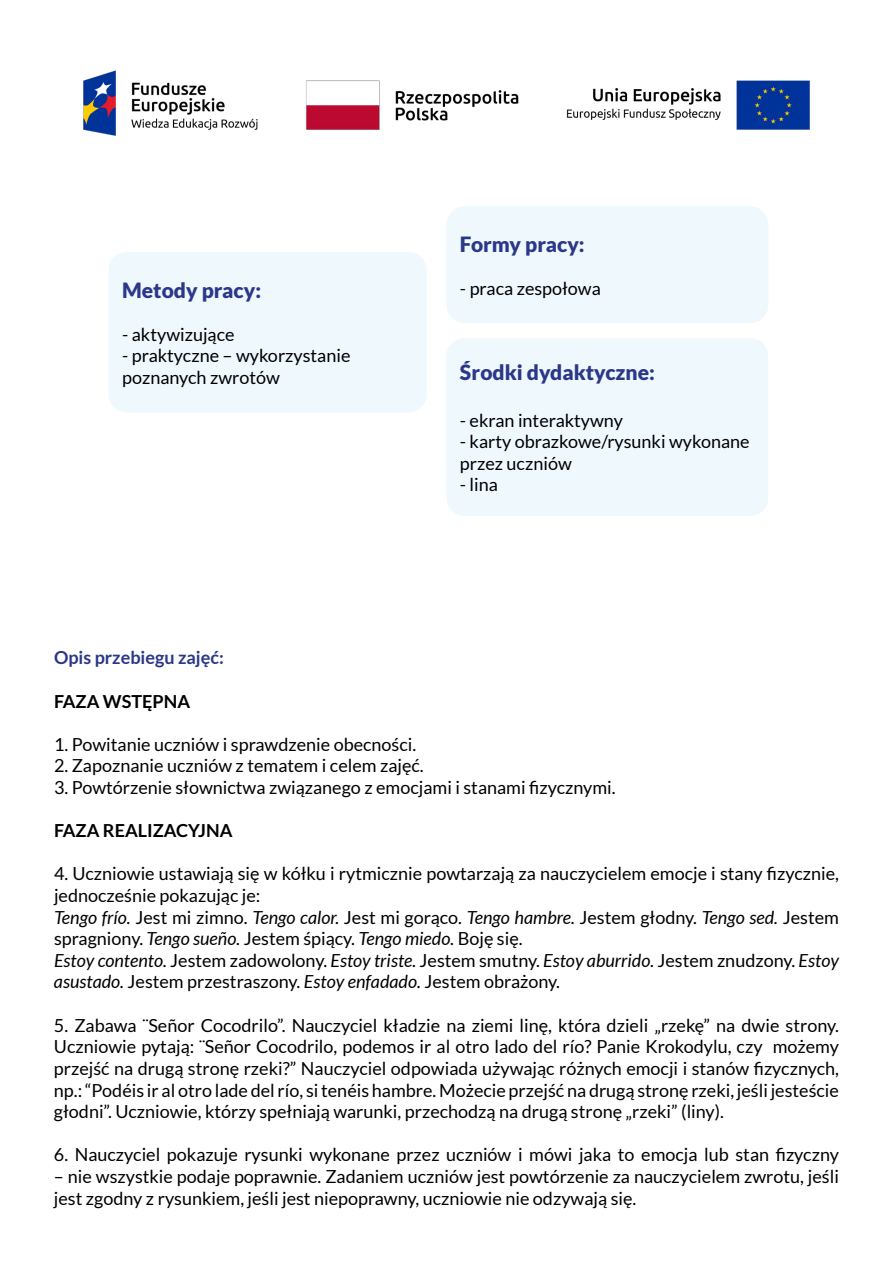
<style>
.page{position:relative;width:893px;height:1263px;background:#fff}
.page>*{position:absolute;margin:0;border:0;box-sizing:border-box;transform-origin:0 0}
.t1{font:900 21px "Lato";color:#2b3788}
.t2{font:18px/21.6px "Lato";color:#000}
.t3{font:700 18px "Lato";color:#000}
.t4{font:700 18px "Lato";color:#2b3788}
.s1{font-style:italic}
</style>
<div class="page">
<img style="left:83px;top:70px;width:727px;height:66px">
<div style="left:108px;top:252px;width:319px;height:160px;background:#eef8fd;border-radius:18px"></div>
<div style="left:446px;top:206px;width:322px;height:117px;background:#eef8fd;border-radius:18px"></div>
<div style="left:446px;top:338px;width:322px;height:178px;background:#eef8fd;border-radius:18px"></div>
<p class="t1" style="left:122px;top:278px;width:141px">Metody pracy:</p>
<p class="t2" style="left:122px;top:323px;width:114px">- aktywizujące</p>
<p class="t2" style="left:122px;top:345px;width:230px">- praktyczne – wykorzystanie poznanych zwrotów</p>
<p class="t1" style="left:460px;top:232px;width:126px">Formy pracy:</p>
<p class="t2" style="left:460px;top:277px;width:142px">- praca zespołowa</p>
<p class="t1" style="left:460px;top:360px;width:197px">Środki dydaktyczne:</p>
<p class="t2" style="left:460px;top:409px;width:164px">- ekran interaktywny</p>
<p class="t2" style="left:460px;top:431px;width:291px">- karty obrazkowe/rysunki wykonane przez uczniów</p>
<p class="t2" style="left:460px;top:474px;width:40px">- lina</p>
<p class="t4" style="left:54px;top:647px;width:171px">Opis przebiegu zajęć:</p>
<p class="t3" style="left:54px;top:691px;width:138px">FAZA WSTĘPNA</p>
<p class="t2" style="left:54px;top:733px;width:364px">1. Powitanie uczniów i sprawdzenie obecności.</p>
<p class="t2" style="left:54px;top:755px;width:371px">2. Zapoznanie uczniów z tematem i celem zajęć.</p>
<p class="t2" style="left:54px;top:777px;width:563px">3. Powtórzenie słownictwa związanego z emocjami i stanami fizycznymi.</p>
<p class="t3" style="left:54px;top:820px;width:180px">FAZA REALIZACYJNA</p>
<p class="t2" style="left:54px;top:863px;width:786px">4. Uczniowie ustawiają się w kółku i rytmicznie powtarzają za nauczycielem emocje i stany fizycznie, jednocześnie pokazując je:<br><span class="s1">Tengo frío.</span> Jest mi zimno. <span class="s1">Tengo calor.</span> Jest mi gorąco. <span class="s1">Tengo hambre.</span> Jestem głodny. <span class="s1">Tengo sed.</span> Jestem spragniony. <span class="s1">Tengo sueño.</span> Jestem śpiący. <span class="s1">Tengo miedo.</span> Boję się.<br><span class="s1">Estoy contento.</span> Jestem zadowolony. <span class="s1">Estoy triste.</span> Jestem smutny. <span class="s1">Estoy aburrido.</span> Jestem znudzony. <span class="s1">Estoy asustado.</span> Jestem przestraszony. <span class="s1">Estoy enfadado.</span> Jestem obrażony.</p>
<p class="t2" style="left:54px;top:1014px;width:786px;text-align:justify">5. Zabawa ¨Señor Cocodrilo”. Nauczyciel kładzie na ziemi linę, która dzieli „rzekę” na dwie strony.<br>Uczniowie pytają: ¨Señor Cocodrilo, podemos ir al otro lado del río? Panie Krokodylu, czy możemy przejść na drugą stronę rzeki?” Nauczyciel odpowiada używając różnych emocji i stanów fizycznych, np.: “Podéis ir al otro lade del río, si tenéis hambre. Możecie przejść na drugą stronę rzeki, jeśli jesteście głodni”. Uczniowie, którzy spełniają warunki, przechodzą na drugą stronę „rzeki” (liny).</p>
<p class="t2" style="left:54px;top:1144px;width:786px">6. Nauczyciel pokazuje rysunki wykonane przez uczniów i mówi jaka to emocja lub stan fizyczny</p>
<p class="t2" style="left:54px;top:1165px;width:786px">– nie wszystkie podaje poprawnie. Zadaniem uczniów jest powtórzenie za nauczycielem zwrotu, jeśli jest zgodny z rysunkiem, jeśli jest niepoprawny, uczniowie nie odzywają się.</p>
</div>
